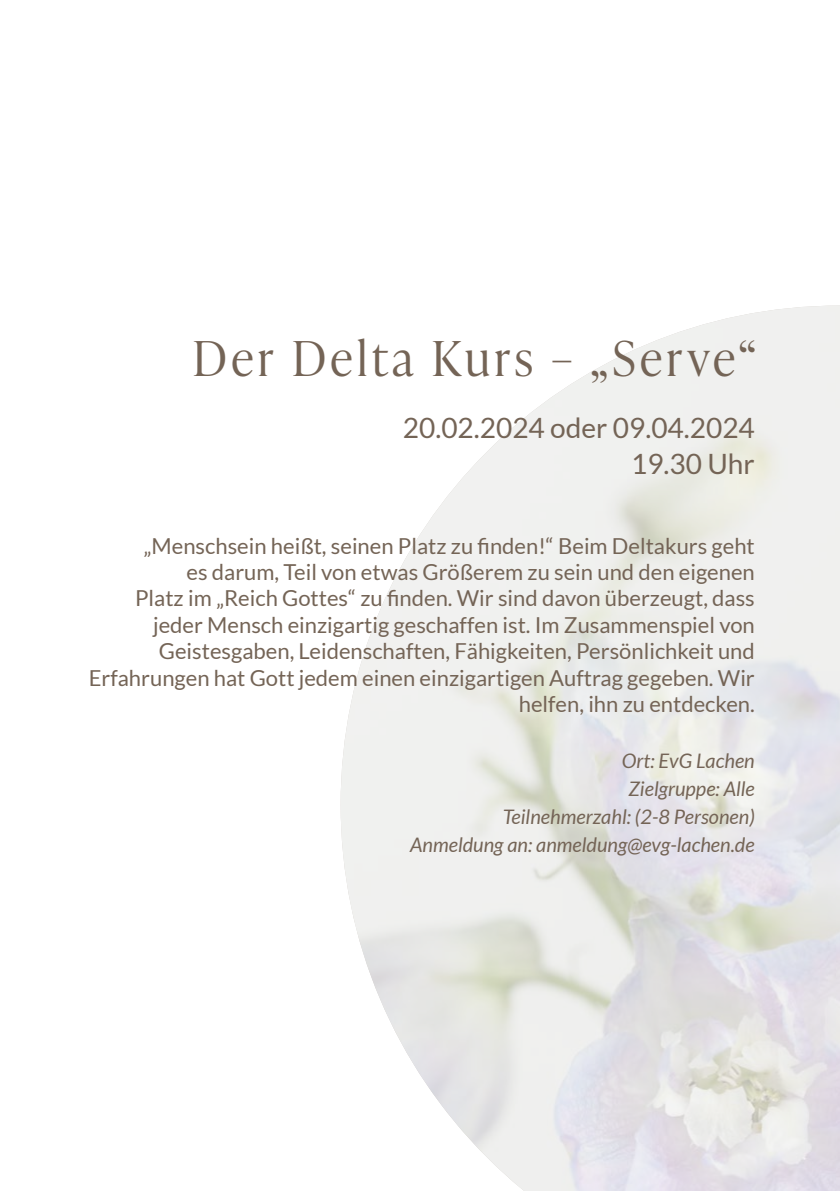
<style>
.page{position:relative;width:840px;height:1191px;background:#fff}
.page>*{position:absolute;margin:0;border:0;box-sizing:border-box;transform-origin:0 0}
.t1{font:300 48px "Ivy Presto Headline";letter-spacing:.1em;color:#746456}
.t2{font:28px "Lato";color:#746456}
.t3{font:22px/26.4px "Lato";color:#746456;text-align:right}
.t4{font:italic 20px/28px "Lato";color:#746456;text-align:right}
</style>
<div class="page">
<h1 class="t1" style="left:193px;top:324px;width:563px">Der Delta Kurs – „Serve“</h1>
<p class="t2" style="left:402px;top:413px;width:353px">20.02.2024 oder 09.04.2024</p>
<p class="t2" style="left:630px;top:448px;width:125px">19.30 Uhr</p>
<p class="t3" style="left:89px;top:532px;width:667px">„Menschsein heißt, seinen Platz zu finden!“ Beim Deltakurs geht<br>es darum, Teil von etwas Größerem zu sein und den eigenen<br>Platz im „Reich Gottes“ zu finden. Wir sind davon überzeugt, dass jeder Mensch einzigartig geschaffen ist. Im Zusammenspiel von Geistesgaben, Leidenschaften, Fähigkeiten, Persönlichkeit und Erfahrungen hat Gott jedem einen einzigartigen Auftrag gegeben. Wir helfen, ihn zu entdecken.</p>
<p class="t4" style="left:410px;top:747px;width:346px">Ort: EvG Lachen<br>Zielgruppe: Alle<br>Teilnehmerzahl: (2-8 Personen)<br>Anmeldung an: anmeldung@evg-lachen.de</p>
</div>
